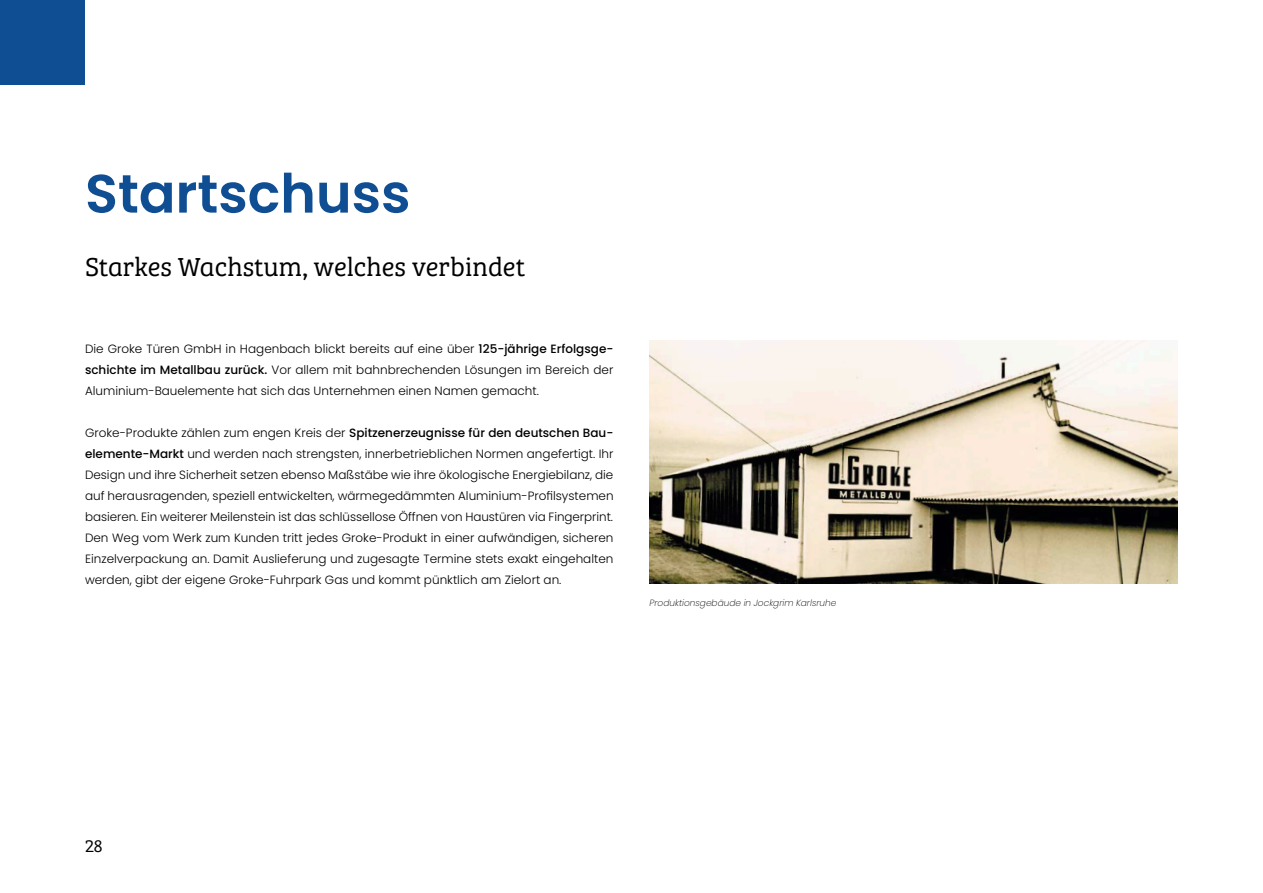
<style>
.page{position:relative;width:1263px;height:893px;background:#fff}
.page>*{position:absolute;margin:0;border:0;box-sizing:border-box;transform-origin:0 0}
.t1{font:600 54px "Poppins";color:#104e94}
.t2{font:27px "Bree Serif Lt";color:#000}
.t3{font:18px "Bree Serif Lt";color:#000}
.t4{font:300 12px/21px "Poppins";color:#000;text-align:justify}
.t5{font:italic 200 9px "Poppins";color:#000}
.s1{font-weight:500}
</style>
<div class="page">
<div style="left:0;top:0;width:85px;height:85px;background:#104e94"></div>
<img style="left:649px;top:340px;width:529px;height:244px">
<h1 class="t1" style="left:85px;top:162px;width:327px">Startschuss</h1>
<h2 class="t2" style="left:85px;top:248px;width:442px">Starkes Wachstum, welches verbindet</h2>
<p class="t4" style="left:85px;top:338px;width:530px">Die Groke Türen GmbH in Hagenbach blickt bereits auf eine über <span class="s1">125-jährige Erfolgsge&shy;schichte im Metallbau zurück.</span> Vor allem mit bahnbrechenden Lösungen im Bereich der Aluminium-Bauelemente hat sich das Unternehmen einen Namen gemacht.</p>
<p class="t4" style="left:85px;top:422px;width:530px">Groke-Produkte zählen zum engen Kreis der <span class="s1">Spitzenerzeugnisse für den deutschen Bau&shy;elemente-Markt</span> und werden nach strengsten, innerbetrieblichen Normen angefertigt. Ihr Design und ihre Sicherheit setzen ebenso Maßstäbe wie ihre ökologische Energiebilanz, die auf herausragenden, speziell entwickelten, wärmegedämmten Aluminium-Profilsystemen basieren. Ein weiterer Meilenstein ist das schlüssellose Öffnen von Haustüren via Fingerprint.<br>Den Weg vom Werk zum Kunden tritt jedes Groke-Produkt in einer aufwändigen, sicheren Einzelverpackung an. Damit Auslieferung und zugesagte Termine stets exakt eingehalten werden, gibt der eigene Groke-Fuhrpark Gas und kommt pünktlich am Zielort an.</p>
<p class="t5" style="left:649px;top:598px;width:188px">Produktionsgebäude in Jockgrim Karlsruhe</p>
<h3 class="t3" style="left:85px;top:833px;width:19px">28</h3>
</div>
